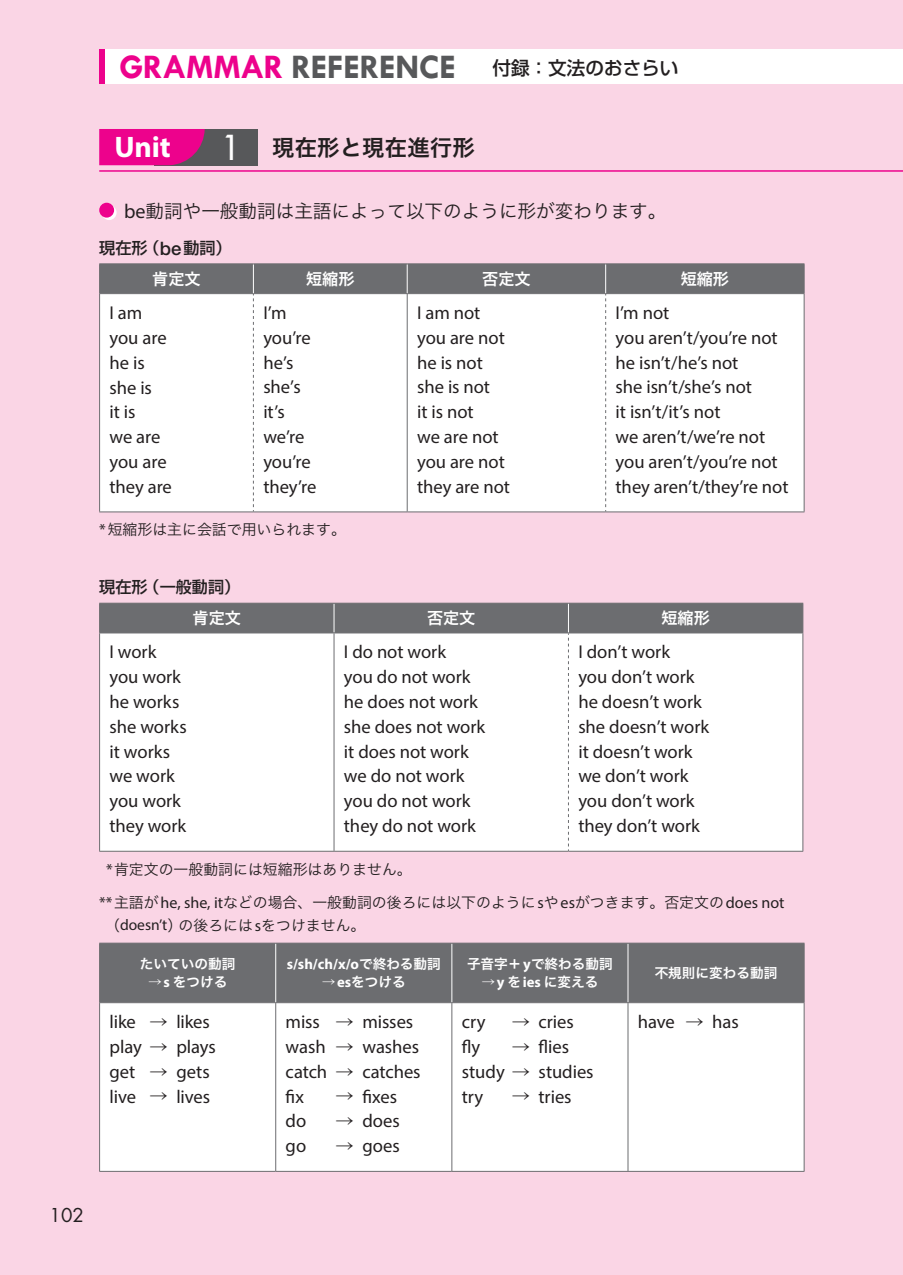
<style>
.page{position:relative;width:903px;height:1275px;background:#fad5e5}
.page>*{position:absolute;margin:0;border:0;box-sizing:border-box;transform-origin:0 0}
.t1{font:700 29.75px "Myriad Pro";color:#fff}
.t2{font:22.4px "Hira Kaku Pro W6";letter-spacing:.01em;color:#231f20}
.t3{font:18.55px/24.8px "Myriad Pro";letter-spacing:-.005em;color:#231f20}
.t4{font:18.55px "Hira Kaku Pro W3";color:#231f20}
.t5{font:500 18.55px "Shin Go Pr 5";color:#231f20}
.t6{font:18.55px "Futura";color:#231f20}
.t7{font:16.1px "Hira Kaku Pro W6";color:#fff}
.t8{font:500 16.1px "Shin Go Pr 5";color:#231f20}
.t9{font:14.88px/22.6px "Hira Kaku Pro W3";color:#231f20}
.t10{font:700 14.7px "Myriad Pro";color:#fff}
.t11{font:13.65px "Hira Kaku Pro W6";color:#fff}
.s1{font-family:"Tw Cen";font-weight:700;font-size:34.65px;color:#ed028c}
.s2{font-family:"Tw Cen";font-weight:700;font-size:34.65px;color:#57585a}
.s3{font-family:"Futura";font-size:33.43px;color:#fff}
.s4{font-family:"Myriad Pro";font-size:20.12px}
.s5{font-family:"Helvetica Neue";font-size:18.55px}
.s6{font-family:"Myriad Pro";font-size:16.1px}
.s7{font-family:"Myriad Pro";font-size:15.58px}
.s8{font-family:"Myriad Pro";font-weight:700;font-size:14.7px}
.s9{font-family:"Hira Kaku Pro W6";font-weight:400;font-size:13.65px}
.s10{font-family:"Hira Kaku Pro W3"}
</style>
<div class="page">
<div style="left:99px;top:50px;width:804px;height:34px;background:#fff"></div>
<div style="left:99px;top:50px;width:5px;height:34px;background:#ed028c"></div>
<svg style="left:102px;top:205px;width:15px;height:15px"></svg>
<div style="left:99px;top:203px;width:15px;height:15px;background:#ed028c;border-radius:50%"></div>
<hr style="left:99px;top:263px;width:154px;height:1px;background:#6c6d70">
<hr style="left:253px;top:263px;width:154px;height:1px;background:#6c6d70">
<hr style="left:407px;top:263px;width:199px;height:1px;background:#6c6d70">
<hr style="left:606px;top:263px;width:198px;height:1px;background:#6c6d70">
<hr style="left:99px;top:512px;width:154px;height:1px;background:#6c6d70">
<hr style="left:253px;top:512px;width:154px;height:1px;background:#6c6d70">
<hr style="left:407px;top:512px;width:199px;height:1px;background:#6c6d70">
<hr style="left:606px;top:512px;width:198px;height:1px;background:#6c6d70">
<svg style="left:99px;top:264px;width:706px;height:248px"></svg>
<hr style="left:99px;top:851px;width:235px;height:1px;background:#6c6d70">
<hr style="left:334px;top:851px;width:234px;height:1px;background:#6c6d70">
<hr style="left:568px;top:851px;width:235px;height:1px;background:#6c6d70">
<svg style="left:99px;top:603px;width:704px;height:248px"></svg>
<div style="left:100px;top:944px;width:704px;height:58px;background:#6c6d70"></div>
<div style="left:100px;top:1003px;width:704px;height:168px;background:#fff"></div>
<hr style="left:275px;top:943px;width:1px;height:59px;background:#fff">
<hr style="left:451px;top:943px;width:1px;height:59px;background:#fff">
<hr style="left:628px;top:943px;width:1px;height:59px;background:#fff">
<hr style="left:99px;top:943px;width:177px;height:1px;background:#6c6d70">
<hr style="left:99px;top:943px;width:1px;height:59px;background:#6c6d70">
<hr style="left:276px;top:943px;width:176px;height:1px;background:#6c6d70">
<hr style="left:452px;top:943px;width:176px;height:1px;background:#6c6d70">
<hr style="left:628px;top:943px;width:176px;height:1px;background:#6c6d70">
<hr style="left:804px;top:943px;width:1px;height:59px;background:#6c6d70">
<hr style="left:99px;top:1002px;width:177px;height:1px;background:#6c6d70">
<hr style="left:99px;top:1003px;width:1px;height:168px;background:#6c6d70">
<hr style="left:276px;top:1002px;width:176px;height:1px;background:#6c6d70">
<hr style="left:275px;top:1003px;width:1px;height:168px;background:#6c6d70">
<hr style="left:452px;top:1002px;width:176px;height:1px;background:#6c6d70">
<hr style="left:451px;top:1003px;width:1px;height:168px;background:#6c6d70">
<hr style="left:628px;top:1002px;width:176px;height:1px;background:#6c6d70">
<hr style="left:628px;top:1003px;width:1px;height:168px;background:#6c6d70">
<hr style="left:804px;top:1003px;width:1px;height:168px;background:#6c6d70">
<hr style="left:99px;top:1171px;width:177px;height:1px;background:#6c6d70">
<hr style="left:276px;top:1171px;width:176px;height:1px;background:#6c6d70">
<hr style="left:452px;top:1171px;width:176px;height:1px;background:#6c6d70">
<hr style="left:628px;top:1171px;width:176px;height:1px;background:#6c6d70">
<div style="left:154px;top:129px;width:103px;height:36px;background:#57585a"></div>
<svg style="left:99px;top:129px;width:106px;height:36px"></svg>
<hr style="left:99px;top:170px;width:804px;height:2px;background:#ed028c">
<p class="t5" style="left:119px;top:52px;width:561px"><span class="s1">GRAMMAR</span> <span class="s2">REFERENCE</span> 付録：文法のおさらい</p>
<h1 class="t1" style="left:115px;top:128px;width:58px">Unit</h1>
<p class="t2" style="left:221px;top:127px;width:255px"><span class="s3">1</span> 現在形と現在進行形</p>
<p class="t4" style="left:124px;top:194px;width:544px"><span class="s4">be</span>動詞や一般動詞は主語によって以下のように形が変わります。</p>
<p class="t8" style="left:99px;top:235px;width:134px">現在形（<span class="s5">be</span>動詞）</p>
<p class="t7" style="left:152px;top:264px;width:50px">肯定文</p>
<p class="t7" style="left:306px;top:264px;width:50px">短縮形</p>
<p class="t7" style="left:482px;top:264px;width:50px">否定文</p>
<p class="t7" style="left:681px;top:264px;width:50px">短縮形</p>
<p class="t3" style="left:110px;top:300px;width:64px">I am you are he is she is<br>it is<br>we are you are they are</p>
<p class="t3" style="left:263px;top:300px;width:55px">I’m you’re he’s she’s it’s we’re you’re they’re</p>
<p class="t3" style="left:417px;top:300px;width:94px">I am not you are not he is not she is not<br>it is not<br>we are not you are not they are not</p>
<p class="t3" style="left:616px;top:300px;width:174px">I’m not<br>you aren’t/you’re not he isn’t/he’s not<br>she isn’t/she’s not<br>it isn’t/it’s not<br>we aren’t/we’re not you aren’t/you’re not they aren’t/they’re not</p>
<p class="t9" style="left:99px;top:517px;width:248px"><span class="s6">*</span>短縮形は主に会話で用いられます。</p>
<p class="t8" style="left:99px;top:574px;width:143px">現在形（一般動詞）</p>
<p class="t7" style="left:193px;top:604px;width:50px">肯定文</p>
<p class="t7" style="left:427px;top:604px;width:50px">否定文</p>
<p class="t7" style="left:661px;top:604px;width:50px">短縮形</p>
<p class="t3" style="left:110px;top:639px;width:79px">I work you work he works she works it works we work you work they work</p>
<p class="t3" style="left:344px;top:639px;width:143px">I do not work<br>you do not work he does not work she does not work it does not work we do not work you do not work they do not work</p>
<p class="t3" style="left:578px;top:639px;width:132px">I don’t work<br>you don’t work he doesn’t work she doesn’t work it doesn’t work we don’t work you don’t work they don’t work</p>
<p class="t9" style="left:106px;top:857px;width:307px"><span class="s6">*</span> 肯定文の一般動詞には短縮形はありません。</p>
<p class="t9" style="left:105px;top:890px;width:681px;text-indent:-6px"><span class="s6">**</span> 主語が<span class="s6">he, she, it</span>などの場合、一般動詞の後ろには以下のように<span class="s6">s</span>や<span class="s6">es</span>がつきます。否定文の<span class="s6">does not</span>（<span class="s7">doesn’t</span>）の後ろには<span class="s6">s</span>をつけません。</p>
<p class="t11" style="left:140px;top:951px;width:97px">たいていの動詞</p>
<p class="t11" style="left:148px;top:970px;width:81px">→<span class="s8">s</span> をつける</p>
<p class="t10" style="left:287px;top:954px;width:156px">s/sh/ch/x/o<span class="s9">で終わる動詞</span></p>
<p class="t11" style="left:322px;top:970px;width:86px">→<span class="s8">es</span>をつける</p>
<p class="t11" style="left:467px;top:951px;width:147px">子音字＋<span class="s8">y</span>で終わる動詞</p>
<p class="t11" style="left:481px;top:970px;width:119px">→<span class="s8">y</span> を<span class="s8">ies</span> に変える</p>
<p class="t11" style="left:655px;top:961px;width:124px">不規則に変わる動詞</p>
<p class="t3" style="left:110px;top:1009px;width:108px">like <span class="s10">→</span> likes play <span class="s10">→</span> plays get <span class="s10">→</span> gets live <span class="s10">→</span> lives</p>
<p class="t3" style="left:286px;top:1009px;width:136px">miss <span class="s10">→</span> misses wash <span class="s10">→</span> washes catch <span class="s10">→</span> catches fix</p>
<p class="t3" style="left:335px;top:1084px;width:63px"><span class="s10">→</span> fixes</p>
<p class="t3" style="left:462px;top:1009px;width:25px">cry</p>
<p class="t3" style="left:511px;top:1009px;width:64px"><span class="s10">→</span> cries</p>
<p class="t3" style="left:462px;top:1034px;width:20px">fly</p>
<p class="t3" style="left:462px;top:1034px;width:133px;text-indent:50px"><span class="s10">→</span> flies study <span class="s10">→</span> studies try</p>
<p class="t3" style="left:511px;top:1084px;width:62px"><span class="s10">→</span> tries</p>
<p class="t3" style="left:638px;top:1009px;width:102px">have <span class="s10">→</span> has</p>
<p class="t3" style="left:286px;top:1108px;width:22px">do</p>
<p class="t3" style="left:335px;top:1108px;width:66px"><span class="s10">→</span> does</p>
<p class="t3" style="left:286px;top:1133px;width:22px">go</p>
<p class="t3" style="left:335px;top:1133px;width:66px"><span class="s10">→</span> goes</p>
<p class="t6" style="left:50px;top:1202px;width:36px">102</p>
</div>
